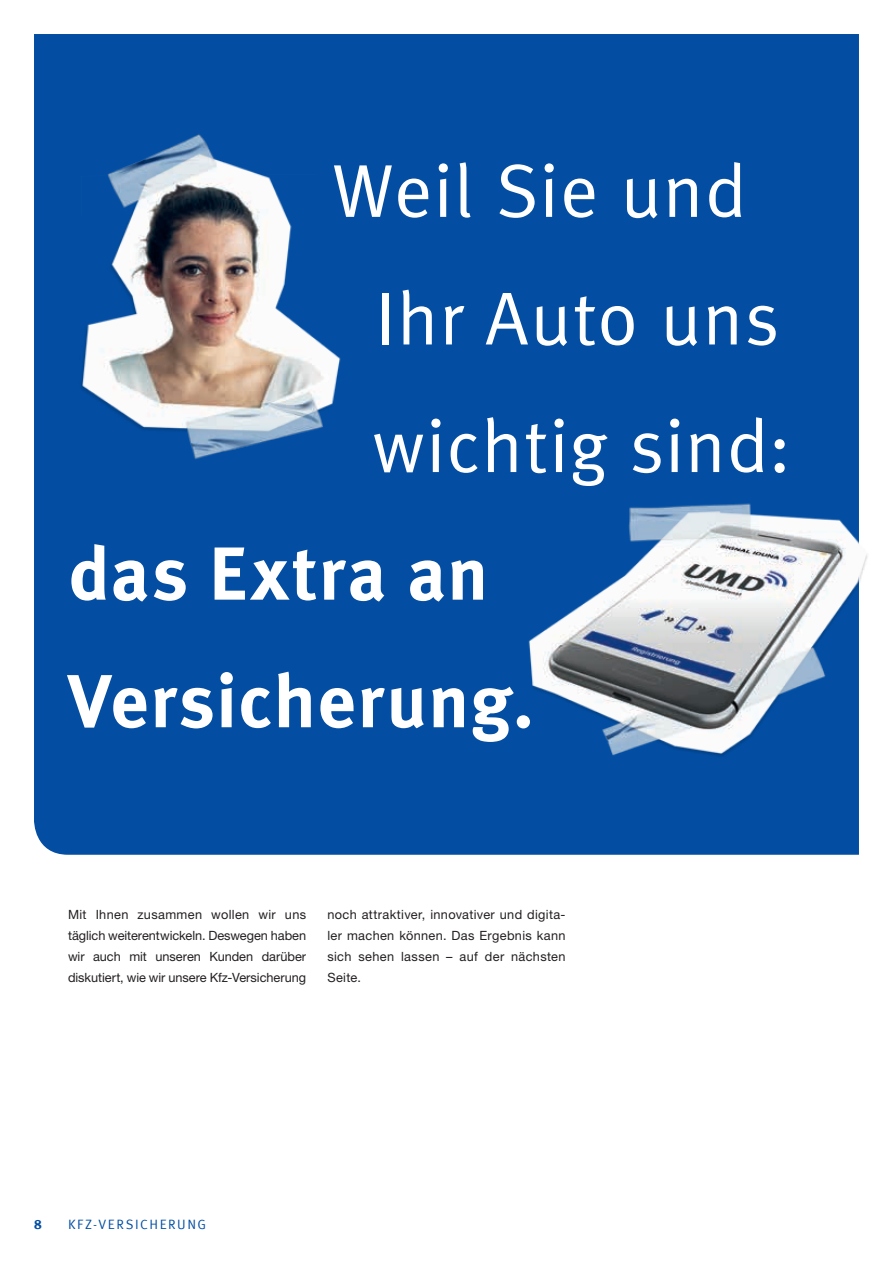
<style>
.page{position:relative;width:893px;height:1263px;background:#fff}
.page>*{position:absolute;margin:0;border:0;box-sizing:border-box;transform-origin:0 0}
.t1{font:75px/127.5px "Meta Offc Pro Norm";color:#fff;text-align:center}
.t2{font:700 75px/127.6px "Meta Offc Pro";letter-spacing:.015em;color:#fff}
.t3{font:13.5px "Meta Offc Pro Norm";letter-spacing:.115em;color:#034ea2}
.t4{font:700 13.5px "Meta Offc Pro";color:#034ea2}
.t5{font:12.75px/21.3px "Helvetica Neue LTW1 G";letter-spacing:.01em;color:#231f20;text-align:justify}
</style>
<div class="page">
<div style="left:34px;top:34px;width:825px;height:821px;background:#034ea2"></div>
<img style="left:45px;top:123px;width:304px;height:340px">
<img style="left:519px;top:498px;width:349px;height:283px">
<h1 class="t1" style="left:332px;top:122px;width:460px">Weil Sie und<br>Ihr Auto uns wichtig sind:</h1>
<h1 class="t2" style="left:68px;top:505px;width:468px">das Extra an<br>Versicherung.</h1>
<p class="t5" style="left:68px;top:903px;width:240px">Mit Ihnen zusammen wollen wir uns täglich weiterentwickeln. Deswegen haben wir auch mit unseren Kunden darüber diskutiert, wie wir unsere Kfz-Versicherung</p>
<p class="t5" style="left:327px;top:903px;width:240px">noch attraktiver, innovativer und digita&shy;ler machen können. Das Ergebnis kann sich sehen lassen – auf der nächsten Seite.</p>
<p class="t4" style="left:34px;top:1214px;width:9px">8</p>
<p class="t3" style="left:68px;top:1214px;width:140px">KFZ-VERSICHERUNG</p>
</div>
